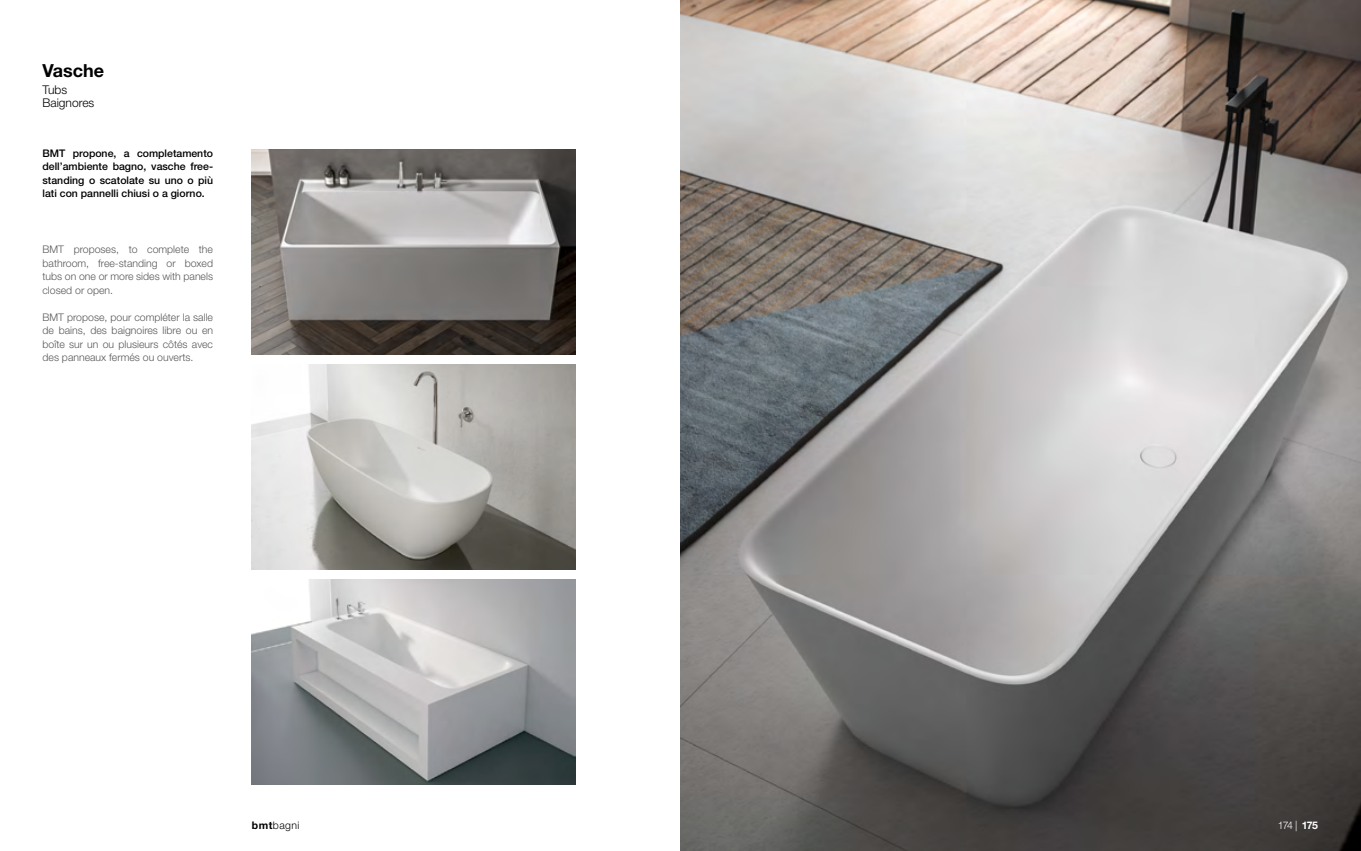
<style>
.page{position:relative;width:1361px;height:851px;background:#fff}
.page>*{position:absolute;margin:0;border:0;box-sizing:border-box;transform-origin:0 0}
.t1{font:700 18px "Helvetica Neue LT Std";color:#000}
.t2{font:300 12px/13.5px "Helvetica Neue LT Std";color:#000}
.t3{font:300 10.5px/13.5px "Helvetica Neue LT Std";color:#58595b;text-align:justify}
.t4{font:500 10.5px/13.5px "Helvetica Neue LT Std";color:#000;text-align:justify}
.t5{font:300 10.5px "Helvetica Neue LT Std";letter-spacing:.04em;color:#000}
.t6{font:300 10.5px "Helvetica Neue LT Std";color:#fff}
.s1{font-weight:700}
</style>
<div class="page">
<img style="left:252px;top:579px;width:324px;height:205px">
<img style="left:252px;top:364px;width:324px;height:205px">
<img style="left:252px;top:149px;width:324px;height:205px">
<img style="left:680px;top:0;width:681px;height:850px">
<h1 class="t1" style="left:43px;top:59px;width:63px">Vasche</h1>
<p class="t2" style="left:43px;top:82px;width:53px">Tubs<br>Baignores</p>
<p class="t4" style="left:43px;top:146px;width:172px">BMT propone, a completamento dell’ambiente bagno, vasche free&shy;standing o scatolate su uno o più lati con pannelli chiusi o a giorno.</p>
<p class="t3" style="left:43px;top:243px;width:172px">BMT proposes, to complete the bathroom, free-standing or boxed tubs on one or more sides with panels closed or open.</p>
<p class="t3" style="left:43px;top:310px;width:172px">BMT propose, pour compléter la salle de bains, des baignoires libre ou en boîte sur un ou plusieurs côtés avec des panneaux fermés ou ouverts.</p>
<p class="t5" style="left:252px;top:818px;width:49px"><span class="s1">bmt</span>bagni</p>
<p class="t6" style="left:1278px;top:818px;width:42px">174 | <span class="s1">175</span></p>
</div>
